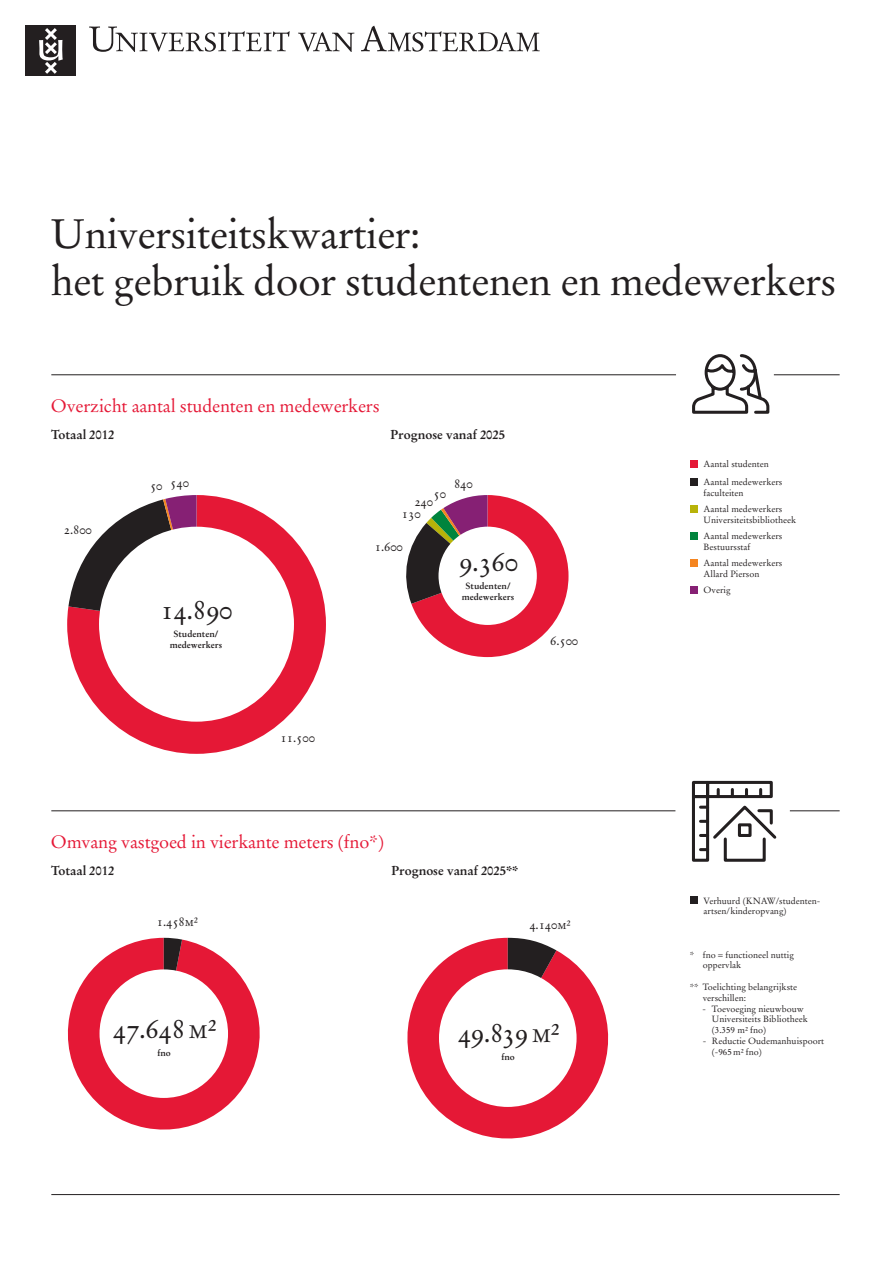
<style>
.page{position:relative;width:893px;height:1263px;background:#fff}
.page>*{position:absolute;margin:0;border:0;box-sizing:border-box;transform-origin:0 0}
.t1{font:41.1px/46.2px "Stempel Garamond LT";letter-spacing:-.015em;color:#231f20}
.t2{font:27px "Stempel Garamond Roman SC";letter-spacing:-.015em;color:#231f20}
.t3{font:18px "Stempel Garamond LT";letter-spacing:-.01em;color:#e51836}
.t4{font:700 12.75px "Stempel Garamond";letter-spacing:-.01em;color:#231f20}
.t5{font:12.75px/12.1px "Stempel Garamond Roman SC";letter-spacing:-.01em;color:#231f20}
.t6{font:9px/10.8px "Stempel Garamond LT";color:#231f20}
.t7{font:700 9px/10.8px "Stempel Garamond";color:#231f20;text-align:center}
</style>
<div class="page">
<svg style="left:407px;top:938px;width:202px;height:201px;fill:#e51836"></svg>
<div style="left:26px;top:26px;width:50px;height:50px;background:#231f20"></div>
<svg style="left:39px;top:28px;width:24px;height:46px"></svg>
<svg style="left:89px;top:26px;width:451px;height:26px"></svg>
<svg style="left:508px;top:938px;width:48px;height:50px"></svg>
<svg style="left:67px;top:938px;width:193px;height:192px"></svg>
<div style="left:439px;top:969px;width:138px;height:138px;background:#fff;border-radius:50%"></div>
<div style="left:100px;top:969px;width:128px;height:129px;background:#fff;border-radius:50%"></div>
<div style="left:690px;top:460px;width:8px;height:8px;background:#e51836"></div>
<div style="left:690px;top:478px;width:8px;height:8px;background:#231f20"></div>
<div style="left:690px;top:505px;width:8px;height:8px;background:#b8b309"></div>
<div style="left:690px;top:532px;width:8px;height:8px;background:#00843d"></div>
<div style="left:690px;top:559px;width:8px;height:8px;background:#f58520"></div>
<div style="left:690px;top:586px;width:8px;height:8px;background:#862074"></div>
<div style="left:690px;top:896px;width:8px;height:8px;background:#231f20"></div>
<hr style="left:51px;top:1194px;width:789px;height:1px;background:#231f20">
<hr style="left:51px;top:810px;width:624px;height:1px;background:#231f20">
<hr style="left:51px;top:374px;width:625px;height:1px;background:#231f20">
<hr style="left:790px;top:810px;width:50px;height:1px;background:#231f20">
<hr style="left:774px;top:374px;width:66px;height:1px;background:#231f20">
<svg style="left:692px;top:354px;width:78px;height:60px"></svg>
<svg style="left:691px;top:780px;width:86px;height:82px"></svg>
<svg style="left:67px;top:495px;width:259px;height:259px;fill:#e51836"></svg>
<svg style="left:406px;top:495px;width:162px;height:162px"></svg>
<svg style="left:68px;top:495px;width:129px;height:129px"></svg>
<div style="left:438px;top:527px;width:99px;height:98px;background:#fff;border-radius:50%"></div>
<div style="left:99px;top:527px;width:195px;height:195px;background:#fff;border-radius:50%"></div>
<p class="t1" style="left:51px;top:211px;width:787px">Universiteitskwartier:<br>het gebruik door studentenen en medewerkers</p>
<p class="t3" style="left:51px;top:395px;width:330px">Overzicht aantal studenten en medewerkers</p>
<p class="t4" style="left:51px;top:427px;width:65px">Totaal 2012</p>
<p class="t4" style="left:391px;top:427px;width:116px">Prognose vanaf 2025</p>
<p class="t5" style="left:64px;top:524px;width:30px">2.800</p>
<p class="t5" style="left:150px;top:476px;width:41px">50 540</p>
<p class="t5" style="left:434px;top:487px;width:14px">50</p>
<p class="t5" style="left:402px;top:496px;width:33px;text-indent:12px">240<br>130</p>
<p class="t5" style="left:454px;top:478px;width:20px">840</p>
<p class="t2" style="left:160px;top:593px;width:74px">14.890</p>
<p class="t7" style="left:170px;top:629px;width:54px">Studenten/ medewerkers</p>
<p class="t5" style="left:375px;top:540px;width:30px">1.600</p>
<p class="t2" style="left:459px;top:545px;width:61px">9.360</p>
<p class="t7" style="left:462px;top:580px;width:54px">Studenten/ medewerkers</p>
<p class="t5" style="left:550px;top:635px;width:30px">6.500</p>
<p class="t5" style="left:281px;top:731px;width:36px">11.500</p>
<p class="t3" style="left:51px;top:831px;width:335px">Omvang vastgoed in vierkante meters (fno*)</p>
<p class="t4" style="left:51px;top:863px;width:65px">Totaal 2012</p>
<p class="t4" style="left:392px;top:863px;width:129px">Prognose vanaf 2025**</p>
<p class="t5" style="left:157px;top:916px;width:43px">1.458m²</p>
<p class="t5" style="left:529px;top:919px;width:43px">4.140m²</p>
<p class="t2" style="left:113px;top:1012px;width:105px">47.648m²</p>
<p class="t7" style="left:157px;top:1047px;width:15px">fno</p>
<p class="t2" style="left:458px;top:1016px;width:103px">49.839m²</p>
<p class="t7" style="left:501px;top:1051px;width:15px">fno</p>
<p class="t6" style="left:704px;top:455px;width:80px;line-height:18px">Aantal studenten<br>Aantal medewerkers</p>
<p class="t6" style="left:704px;top:485px;width:80px;line-height:16.2px">faculteiten<br>Aantal medewerkers</p>
<p class="t6" style="left:704px;top:512px;width:94px;line-height:16.2px">Universiteitsbibliotheek<br>Aantal medewerkers</p>
<p class="t6" style="left:704px;top:539px;width:80px;line-height:16.2px">Bestuursstaf<br>Aantal medewerkers</p>
<p class="t6" style="left:704px;top:566px;width:57px;line-height:16.2px">Allard Pierson<br>Overig</p>
<p class="t6" style="left:704px;top:895px;width:118px">Verhuurd (KNAW/studenten&shy;artsen/kinderopvang)</p>
<p class="t6" style="left:703px;top:949px;width:93px">fno = functioneel nuttig oppervlak</p>
<p class="t6" style="left:703px;top:981px;width:96px;text-indent:-13px">** Toelichting belangrijkste verschillen:</p>
<p class="t6" style="left:712px;top:1003px;width:97px;text-indent:-9px">- Toevoeging nieuwbouw<br>Universiteits Bibliotheek (3.359 m² fno)</p>
<p class="t6" style="left:712px;top:1035px;width:114px;text-indent:-9px">- Reductie Oudemanhuispoort (-965 m² fno)</p>
<p class="t6" style="left:690px;top:949px;width:6px">*</p>
</div>
